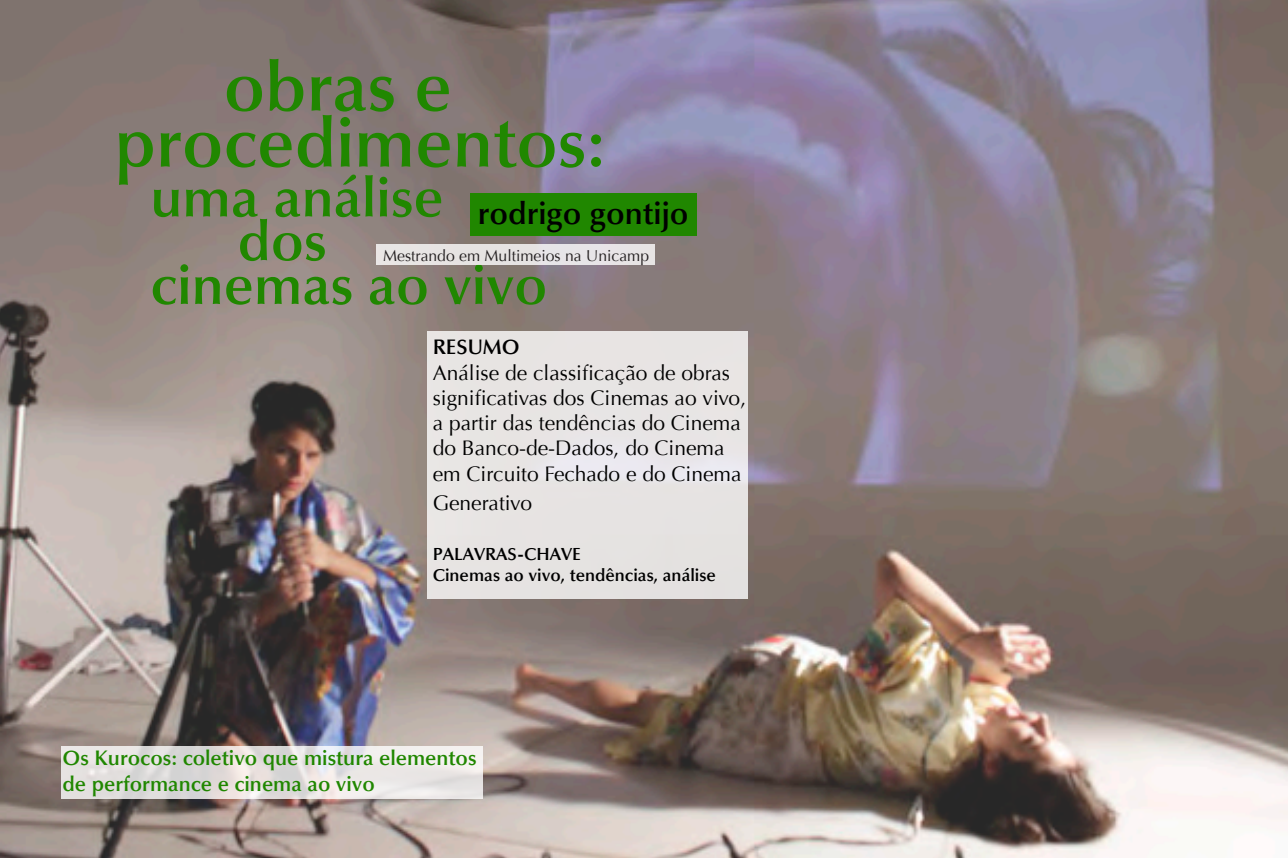
<style>
.page{position:relative;width:1288px;height:858px;background:#fff}
.page>*{position:absolute;margin:0;border:0;box-sizing:border-box;transform-origin:0 0}
.t1{font:600 70px/56px "Optima";color:#208700}
.t2{font:600 56px "Optima";color:#208700}
.t3{font:600 31.5px "Optima";color:#000}
.t4{font:21px/25.2px "Optima";color:#000}
.t5{font:600 21px/25.2px "Optima";color:#208700}
.t6{font:600 21px "Optima";color:#000}
.t7{font:600 17.5px "Optima";color:#000}
.t8{font:15.75px "Optima";color:#231f20}
</style>
<div class="page">
<img style="left:0;top:0;width:1288px;height:858px">
<div style="left:470px;top:194px;width:226px;height:42px;background:#208700"></div>
<svg style="left:61px;top:746px;width:422px;height:52px;background:#e5e2e1"></svg>
<div style="left:427px;top:332px;width:321px;height:266px;background:#e7e4e3"></div>
<div style="left:376px;top:244px;width:278px;height:21px;background:#e7e4e4"></div>
<p class="t1" style="left:115px;top:60px;width:493px;text-indent:109px">obras e procedimentos:</p>
<p class="t2" style="left:150px;top:165px;width:295px">uma análise</p>
<p class="t2" style="left:238px;top:209px;width:91px">dos</p>
<p class="t2" style="left:150px;top:252px;width:399px">cinemas ao vivo</p>
<p class="t3" style="left:478px;top:194px;width:212px">rodrigo gontijo</p>
<p class="t8" style="left:383px;top:247px;width:267px">Mestrando em Multimeios na Unicamp</p>
<p class="t6" style="left:433px;top:335px;width:89px">RESUMO</p>
<p class="t4" style="left:433px;top:360px;width:315px">Análise de classificação de obras significativas dos Cinemas ao vivo, a partir das tendências do Cinema do Banco-de-Dados, do Cinema em Circuito Fechado e do Cinema</p>
<p class="t4" style="left:433px;top:490px;width:101px">Generativo</p>
<p class="t7" style="left:433px;top:544px;width:150px">PALAVRAS-CHAVE</p>
<p class="t7" style="left:433px;top:565px;width:285px">Cinemas ao vivo, tendências, análise</p>
<p class="t5" style="left:62px;top:746px;width:416px">Os Kurocos: coletivo que mistura elementos de performance e cinema ao vivo</p>
</div>
